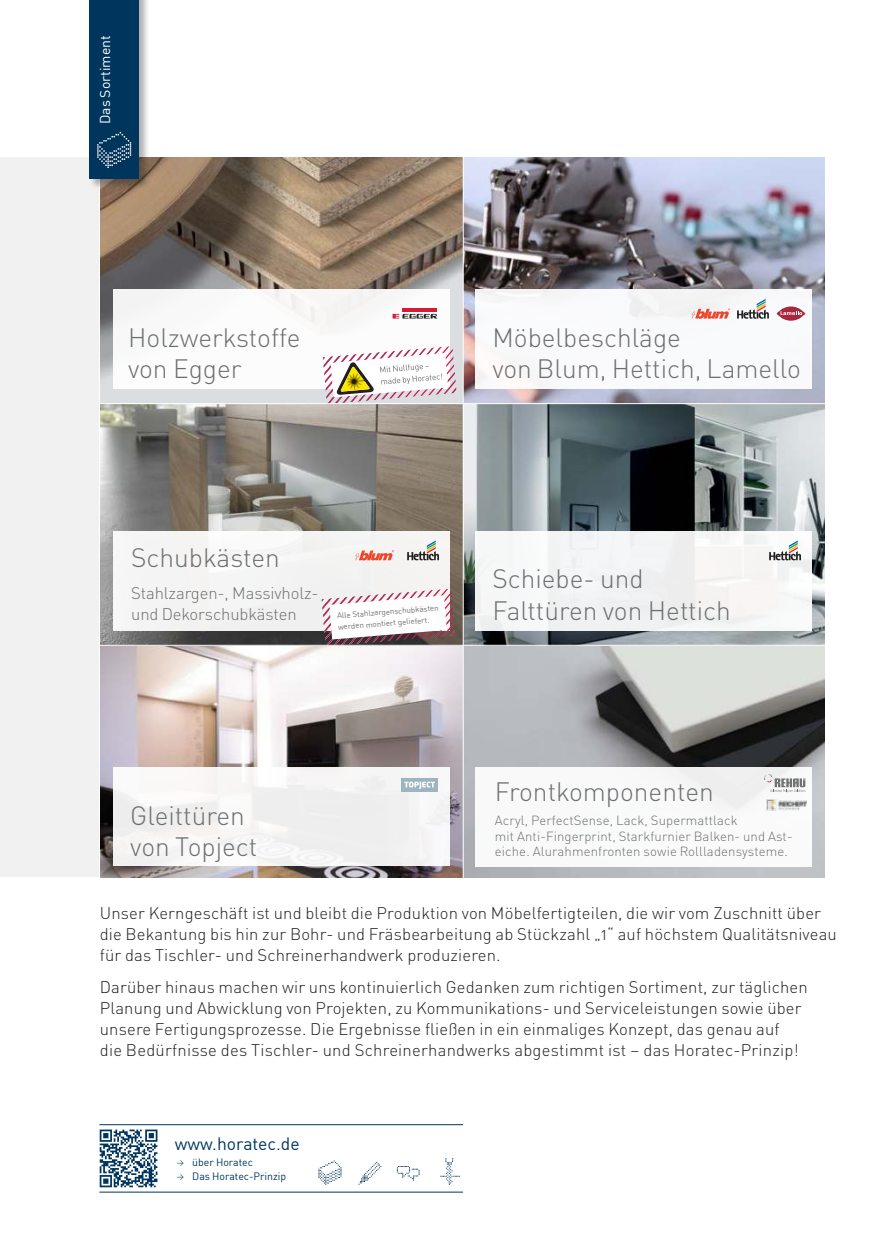
<style>
.page{position:relative;width:874px;height:1241px;background:#fff}
.page>*{position:absolute;margin:0;border:0;box-sizing:border-box;transform-origin:0 0}
.t1{font:300 26.25px/31.5px "DIN Pro";color:#6c6e70}
.t2{font:17.5px "DIN Pro";color:#00365e}
.t3{font:300 16.62px/21px "DIN Pro";letter-spacing:.01em;color:#221f1f}
.t4{font:300 16.62px/21px "DIN Pro";letter-spacing:-.005em;color:#6c6e70}
.t5{font:14px "DIN Pro";color:#fff}
.t6{font:300 13.12px/15.8px "DIN Pro";letter-spacing:.01em;color:#6c6e70}
.t7{font:10.5px "DIN Pro";color:#00365e}
.t8{font:7.88px/11.4px "DIN Pro";color:#6c6e70}
</style>
<div class="page">
<div style="left:0;top:157px;width:98px;height:720px;background:#f1f1f2"></div>
<img style="left:101px;top:645px;width:361px;height:232px">
<svg style="left:101px;top:404px;width:361px;height:240px"></svg>
<svg style="left:101px;top:157px;width:361px;height:246px"></svg>
<svg style="left:463px;top:645px;width:361px;height:232px"></svg>
<svg style="left:463px;top:404px;width:361px;height:240px"></svg>
<img style="left:463px;top:157px;width:361px;height:246px">
<div style="left:113px;top:289px;width:336px;height:99px;background:#fff"></div>
<div style="left:113px;top:530px;width:336px;height:100px;background:#f4f4f3"></div>
<div style="left:113px;top:766px;width:336px;height:99px;background:#f4f3f3"></div>
<div style="left:475px;top:289px;width:336px;height:99px;background:#fff"></div>
<div style="left:475px;top:530px;width:336px;height:100px;background:#f4f5f4"></div>
<div style="left:475px;top:766px;width:336px;height:100px;background:#fff"></div>
<svg style="left:323px;top:346px;width:133px;height:57px"></svg>
<div style="left:89px;top:0;width:61px;height:189px;background:#221f1f;opacity:.35"></div>
<div style="left:89px;top:0;width:50px;height:178px;background:#00365e"></div>
<svg style="left:97px;top:132px;width:34px;height:36px"></svg>
<hr style="left:99px;top:1123px;width:364px;height:1px;background:#00365e">
<hr style="left:99px;top:1191px;width:364px;height:1px;background:#00365e">
<svg style="left:100px;top:1129px;width:57px;height:57px"></svg>
<svg style="left:321px;top:588px;width:134px;height:58px"></svg>
<svg style="left:396px;top:1166px;width:23px;height:14px"></svg>
<svg style="left:318px;top:1160px;width:23px;height:24px"></svg>
<svg style="left:358px;top:1161px;width:23px;height:23px"></svg>
<svg style="left:440px;top:1158px;width:19px;height:26px"></svg>
<hr style="left:402px;top:308px;width:34px;height:4px;background:#d71a38">
<svg style="left:392px;top:314px;width:45px;height:4px"></svg>
<svg style="left:691px;top:308px;width:38px;height:11px"></svg>
<svg style="left:737px;top:299px;width:31px;height:19px"></svg>
<svg style="left:769px;top:540px;width:31px;height:20px"></svg>
<svg style="left:407px;top:540px;width:32px;height:20px"></svg>
<svg style="left:355px;top:550px;width:38px;height:10px"></svg>
<svg style="left:763px;top:774px;width:42px;height:18px"></svg>
<div style="left:401px;top:777px;width:36px;height:14px;background:#9db5c1"></div>
<svg style="left:404px;top:781px;width:30px;height:7px"></svg>
<img style="left:766px;top:799px;width:40px;height:11px">
<hr style="left:99px;top:644px;width:735px;height:1px;background:#fff">
<svg style="left:776px;top:306px;width:28px;height:15px"></svg>
<svg style="left:780px;top:311px;width:21px;height:4px"></svg>
<p class="t5" style="left:99px;top:124px;width:90px;rotate:-90deg">Das Sortiment</p>
<h1 class="t1" style="left:128px;top:324px;width:174px">Holzwerkstoffe von Egger</h1>
<h1 class="t1" style="left:492px;top:324px;width:310px">Möbelbeschläge<br>von Blum, Hettich, Lamello</h1>
<h1 class="t1" style="left:131px;top:544px;width:150px">Schubkästen</h1>
<p class="t4" style="left:131px;top:583px;width:189px">Stahlzargen-, Massivholz&shy;und Dekorschubkästen</p>
<p class="t8" style="left:336px;top:611px;width:103px;rotate:-5deg">Alle Stahlzargenschubkästen werden montiert geliefert.</p>
<h1 class="t1" style="left:492px;top:565px;width:240px">Schiebe- und<br>Falttüren von Hettich</h1>
<h1 class="t1" style="left:130px;top:801px;width:128px">Gleittüren von Topject</h1>
<h1 class="t1" style="left:494px;top:777px;width:220px">Frontkomponenten</h1>
<p class="t6" style="left:494px;top:813px;width:299px">Acryl, PerfectSense, Lack, Supermattlack<br>mit Anti-Fingerprint, Starkfurnier Balken- und Ast&shy;eiche. Alurahmenfronten sowie Rollladensysteme.</p>
<p class="t3" style="left:100px;top:904px;width:738px">Unser Kerngeschäft ist und bleibt die Produktion von Möbel fertigteilen, die wir vom Zuschnitt über die Bekantung bis hin zur Bohr- und Fräsbearbeitung ab Stückzahl „1“ auf höchstem Qualitätsniveau für das Tischler- und Schreiner handwerk produzieren.</p>
<p class="t3" style="left:100px;top:977px;width:709px">Darüber hinaus machen wir uns kontinuierlich Gedanken zum richtigen Sortiment, zur täglichen Planung und Abwicklung von Projekten, zu Kommunikations- und Serviceleistungen sowie über unsere Fertigungsprozesse. Die Ergebnisse fließen in ein einmaliges Konzept, das genau auf<br>die Bedürfnisse des Tischler- und Schreinerhandwerks abgestimmt ist – das Horatec-Prinzip!</p>
<p class="t2" style="left:175px;top:1136px;width:126px">www.horatec.de</p>
<p class="t7" style="left:177px;top:1157px;width:78px"><sup>→</sup> über Horatec</p>
<p class="t7" style="left:177px;top:1171px;width:111px"><sup>→</sup> Das Horatec-Prinzip</p>
</div>
